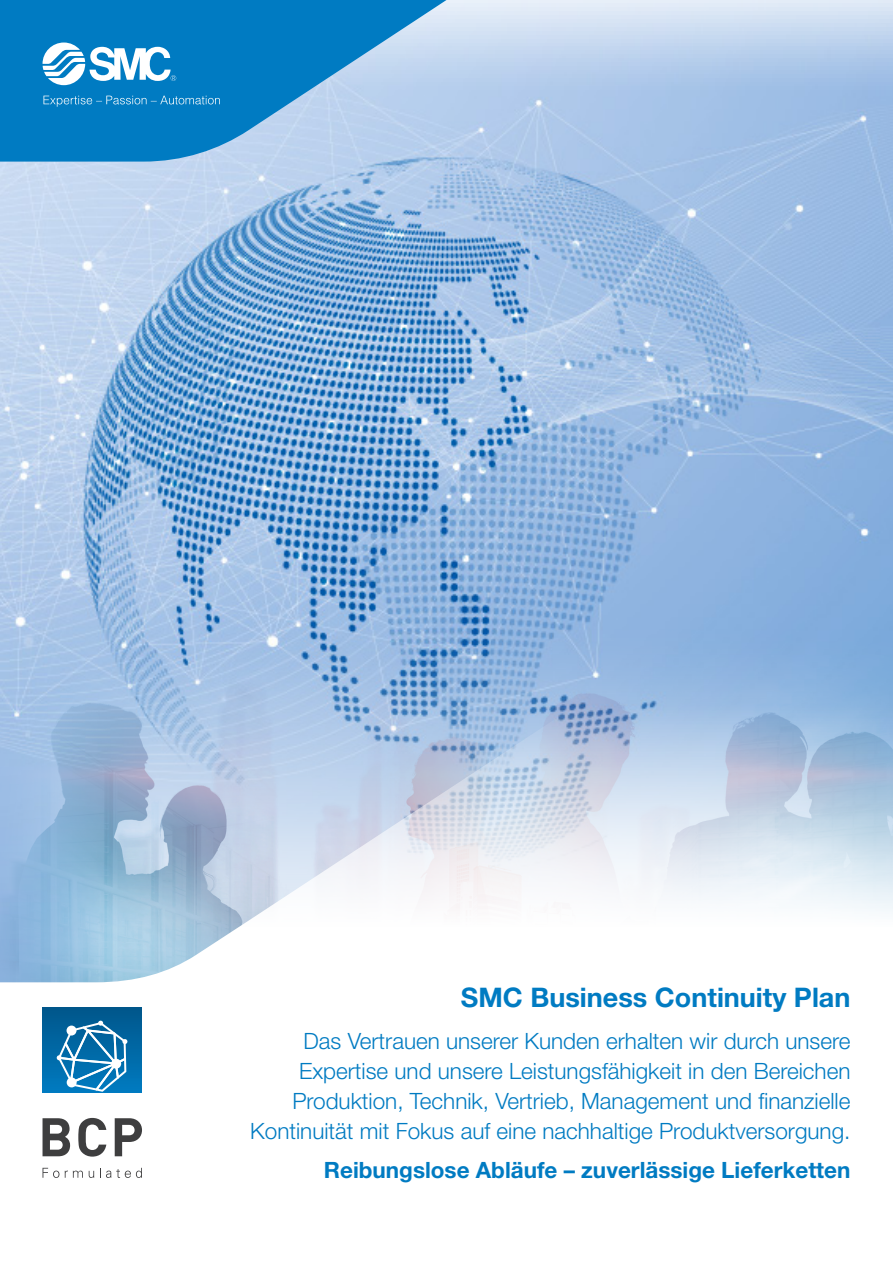
<style>
.page{position:relative;width:893px;height:1263px;background:#fff}
.page>*{position:absolute;margin:0;border:0;box-sizing:border-box;transform-origin:0 0}
.t1{font:700 27px "Helvetica Neue LT Std";color:#007bc2}
.t2{font:300 22.5px/30px "Helvetica Neue LT Std";color:#007bc2;text-align:right}
.t3{font:700 22.5px "Helvetica Neue LT Std";color:#007bc2}
</style>
<div class="page">
<img style="left:0;top:0;width:893px;height:593px">
<img style="left:0;top:593px;width:893px;height:32px">
<svg style="left:0;top:0;width:479px;height:162px;background:#469bd2"></svg>
<svg style="left:43px;top:43px;width:133px;height:42px"></svg>
<svg style="left:43px;top:96px;width:177px;height:11px;background:#278fcb"></svg>
<svg style="left:0;top:625px;width:893px;height:383px"></svg>
<div style="left:43px;top:1007px;width:99px;height:86px;background:linear-gradient(to bottom,#00568b,#007ac0)"></div>
<svg style="left:57px;top:1021px;width:70px;height:71px;background:#398cbc"></svg>
<div style="left:111px;top:1059px;width:10px;height:10px;background:#fff;border-radius:50%"></div>
<div style="left:67px;top:1025px;width:9px;height:10px;background:#fff;border-radius:50%"></div>
<div style="left:67px;top:1077px;width:10px;height:10px;background:#fff;border-radius:50%"></div>
<svg style="left:43px;top:1118px;width:27px;height:38px"></svg>
<svg style="left:78px;top:1118px;width:28px;height:38px"></svg>
<svg style="left:115px;top:1118px;width:27px;height:38px"></svg>
<svg style="left:43px;top:1168px;width:16px;height:10px"></svg>
<svg style="left:65px;top:1170px;width:18px;height:8px"></svg>
<svg style="left:89px;top:1171px;width:5px;height:7px"></svg>
<svg style="left:100px;top:1168px;width:42px;height:10px"></svg>
<p class="t1" style="left:461px;top:980px;width:391px">SMC Business Continuity Plan</p>
<p class="t2" style="left:250px;top:1026px;width:602px">Das Vertrauen unserer Kunden erhalten wir durch unsere Expertise und unsere Leistungsfähigkeit in den Bereichen Produktion, Technik, Vertrieb, Management und finanzielle Kontinuität mit Fokus auf eine nachhaltige Produktversorgung.</p>
<p class="t3" style="left:324px;top:1156px;width:528px">Reibungslose Abläufe – zuverlässige Lieferketten</p>
</div>
